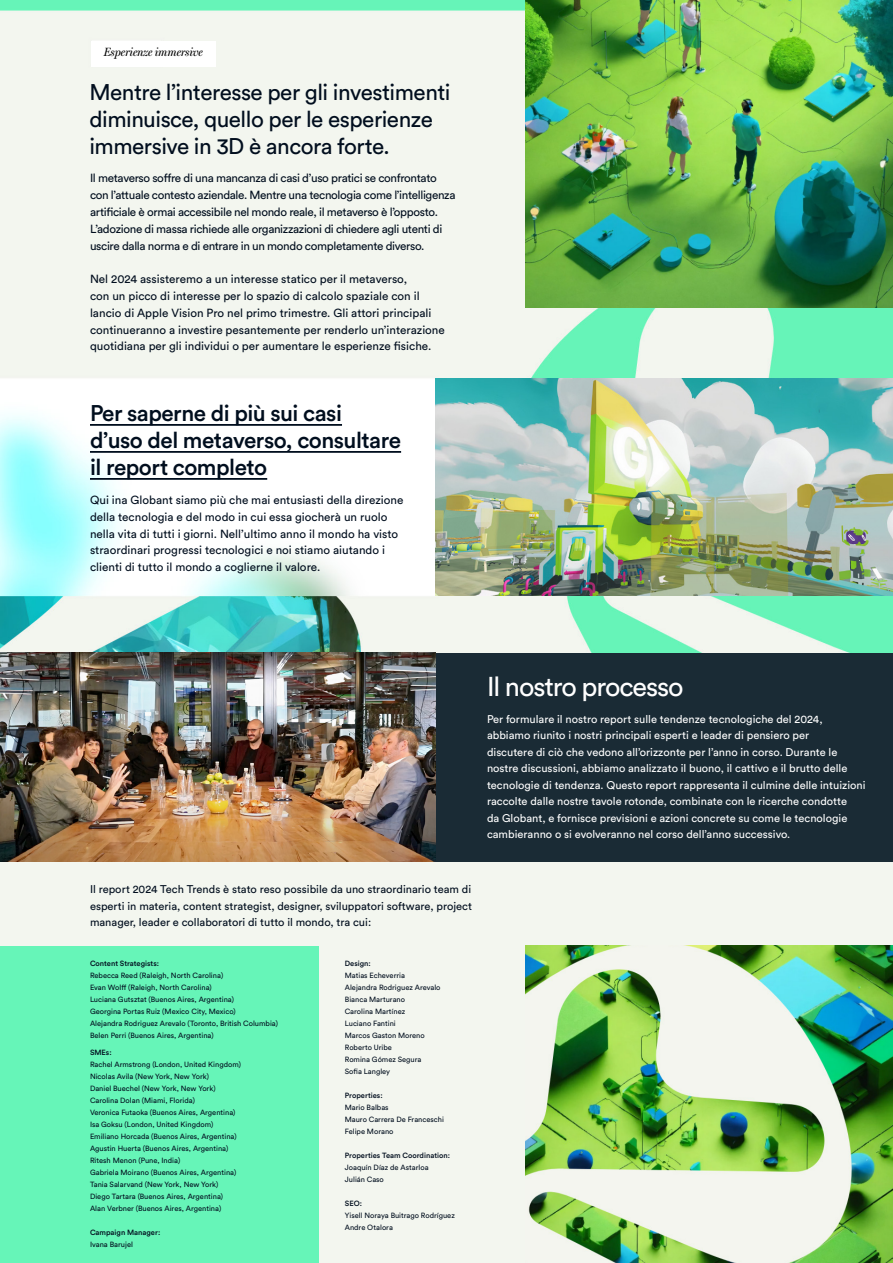
<style>
.page{position:relative;width:893px;height:1263px;background:#fff}
.page>*{position:absolute;margin:0;border:0;box-sizing:border-box;transform-origin:0 0}
.t1{font:27px "Circular Std";letter-spacing:-.04em;color:#fff}
.t2{font:22.5px/27px "Circular Std";letter-spacing:-.02em;color:#010e1e}
.t3{font:500 22.5px/27px "Circular Std";letter-spacing:-.02em;color:#010e1e}
.t4{font:italic 12px "Miller Headline";color:#000}
.t5{font:11.7px/16.8px "Circular Std";color:#010e1e}
.t6{font:11.7px/16.8px "Circular Std";letter-spacing:-.03em;color:#010e1e}
.t7{font:11.1px/16.5px "Circular Std";color:#fff}
.t8{font:11.1px/16.8px "Circular Std";color:#010e1e;text-align:justify}
.t9{font:7.5px "Circular Std";color:#010e1e}
.t10{font:500 7.5px "Circular Std";color:#010e1e}
</style>
<div class="page">
<img style="left:0;top:0;width:893px;height:1263px">
<img style="left:0;top:653px;width:436px;height:208px">
<div style="left:436px;top:653px;width:457px;height:208px;background:#1a2b35"></div>
<div style="left:0;top:946px;width:318px;height:317px;background:#66f5b8"></div>
<hr style="left:90px;top:424px;width:252px;height:2px;background:#010e1e">
<hr style="left:90px;top:451px;width:311px;height:2px;background:#010e1e">
<hr style="left:90px;top:478px;width:177px;height:2px;background:#010e1e">
<div style="left:91px;top:41px;width:124px;height:25px;background:#fff"></div>
<img style="left:525px;top:945px;width:368px;height:318px">
<img style="left:525px;top:0;width:368px;height:308px">
<img style="left:436px;top:378px;width:457px;height:218px">
<p class="t4" style="left:104px;top:45px;width:100px">Esperienze immersive</p>
<p class="t2" style="left:89px;top:78px;width:363px">Mentre l’interesse per gli investimenti diminuisce, quello per le esperienze immersive in 3D è ancora forte.</p>
<p class="t6" style="left:90px;top:170px;width:367px">Il metaverso soffre di una mancanza di casi d’uso pratici se confrontato con l’attuale contesto aziendale. Mentre una tecnologia come l’intelligenza artificiale è ormai accessibile nel mondo reale, il metaverso è l’opposto.<br>L’adozione di massa richiede alle organizzazioni di chiedere agli utenti di uscire dalla norma e di entrare in un mondo completamente diverso.</p>
<p class="t5" style="left:90px;top:270px;width:356px">Nel 2024 assisteremo a un interesse statico per il metaverso,<br>con un picco di interesse per lo spazio di calcolo spaziale con il lancio di Apple Vision Pro nel primo trimestre. Gli attori principali continueranno a investire pesantemente per renderlo un’interazione quotidiana per gli individui o per aumentare le esperienze fisiche.</p>
<p class="t3" style="left:90px;top:399px;width:313px">Per saperne di più sui casi<br>d’uso del metaverso, consultare il report completo</p>
<p class="t5" style="left:90px;top:491px;width:315px">Qui ina Globant siamo più che mai entusiasti della direzione della tecnologia e del modo in cui essa giocherà un ruolo nella vita di tutti i giorni. Nell’ultimo anno il mondo ha visto straordinari progressi tecnologici e noi stiamo aiutando i clienti di tutto il mondo a coglierne il valore.</p>
<p class="t1" style="left:487px;top:670px;width:198px">Il nostro processo</p>
<p class="t7" style="left:487px;top:710px;width:380px">Per formulare il nostro report sulle tendenze tecnologiche del 2024, abbiamo riunito i nostri principali esperti e leader di pensiero per<br>discutere di ciò che vedono all’orizzonte per l’anno in corso. Durante le nostre discussioni, abbiamo analizzato il buono, il cattivo e il brutto delle tecnologie di tendenza. Questo report rappresenta il culmine delle intuizioni raccolte dalle nostre tavole rotonde, combinate con le ricerche condotte<br>da Globant, e fornisce previsioni e azioni concrete su come le tecnologie cambieranno o si evolveranno nel corso dell’anno successivo.</p>
<p class="t8" style="left:90px;top:880px;width:384px">Il report 2024 Tech Trends è stato reso possibile da uno straordinario team di esperti in materia, content strategist, designer, sviluppatori software, project manager, leader e collaboratori di tutto il mondo, tra cui:</p>
<p class="t10" style="left:90px;top:959px;width:71px">Content Strategists:</p>
<p class="t9" style="left:90px;top:971px;width:135px">Rebecca Reed (Raleigh, North Carolina)</p>
<p class="t9" style="left:90px;top:983px;width:123px">Evan Wolff (Raleigh, North Carolina)</p>
<p class="t9" style="left:90px;top:995px;width:146px">Luciana Gutsztat (Buenos Aires, Argentina)</p>
<p class="t9" style="left:90px;top:1007px;width:147px">Georgina Portas Ruiz (Mexico City, Mexico)</p>
<p class="t9" style="left:90px;top:1019px;width:190px">Alejandra Rodriguez Arevalo (Toronto, British Columbia)</p>
<p class="t9" style="left:90px;top:1031px;width:125px">Belen Perri (Buenos Aires, Argentina)</p>
<p class="t10" style="left:90px;top:1047px;width:23px">SMEs:</p>
<p class="t9" style="left:90px;top:1060px;width:153px">Rachel Armstrong (London, United Kingdom)</p>
<p class="t9" style="left:90px;top:1072px;width:120px">Nicolas Avila (New York, New York)</p>
<p class="t9" style="left:90px;top:1084px;width:127px">Daniel Buechel (New York, New York)</p>
<p class="t9" style="left:90px;top:1096px;width:107px">Carolina Dolan (Miami, Florida)</p>
<p class="t9" style="left:90px;top:1108px;width:147px">Veronica Futaoka (Buenos Aires, Argentina)</p>
<p class="t9" style="left:90px;top:1120px;width:125px">Isa Goksu (London, United Kingdom)</p>
<p class="t9" style="left:90px;top:1132px;width:148px">Emiliano Horcada (Buenos Aires, Argentina)</p>
<p class="t9" style="left:90px;top:1144px;width:140px">Agustin Huerta (Buenos Aires, Argentina)</p>
<p class="t9" style="left:90px;top:1156px;width:92px">Ritesh Menon (Pune, India)</p>
<p class="t9" style="left:90px;top:1168px;width:148px">Gabriela Moirano (Buenos Aires, Argentina)</p>
<p class="t9" style="left:90px;top:1180px;width:130px">Tania Salarvand (New York, New York)</p>
<p class="t9" style="left:90px;top:1192px;width:135px">Diego Tartara (Buenos Aires, Argentina)</p>
<p class="t9" style="left:90px;top:1204px;width:133px">Alan Verbner (Buenos Aires, Argentina)</p>
<p class="t10" style="left:90px;top:1227px;width:72px">Campaign Manager:</p>
<p class="t9" style="left:90px;top:1240px;width:45px">Ivana Barujel</p>
<p class="t10" style="left:345px;top:959px;width:27px">Design:</p>
<p class="t9" style="left:345px;top:971px;width:62px">Matias Echeverria</p>
<p class="t9" style="left:345px;top:983px;width:97px">Alejandra Rodriguez Arevalo</p>
<p class="t9" style="left:345px;top:995px;width:62px">Bianca Marturano</p>
<p class="t9" style="left:345px;top:1007px;width:62px">Carolina Martínez</p>
<p class="t9" style="left:345px;top:1019px;width:53px">Luciano Fantini</p>
<p class="t9" style="left:345px;top:1031px;width:81px">Marcos Gaston Moreno</p>
<p class="t9" style="left:345px;top:1043px;width:49px">Roberto Uribe</p>
<p class="t9" style="left:345px;top:1055px;width:78px">Romina Gómez Segura</p>
<p class="t9" style="left:345px;top:1067px;width:47px">Sofia Langley</p>
<p class="t10" style="left:345px;top:1091px;width:39px">Properties:</p>
<p class="t9" style="left:345px;top:1103px;width:45px">Mario Balbas</p>
<p class="t9" style="left:345px;top:1115px;width:101px">Mauro Carrera De Franceschi</p>
<p class="t9" style="left:345px;top:1127px;width:50px">Felipe Morano</p>
<p class="t10" style="left:345px;top:1151px;width:107px">Properties Team Coordination:</p>
<p class="t9" style="left:345px;top:1163px;width:85px">Joaquín Díaz de Astarloa</p>
<p class="t9" style="left:345px;top:1175px;width:41px">Julián Caso</p>
<p class="t10" style="left:345px;top:1199px;width:19px">SEO:</p>
<p class="t9" style="left:345px;top:1211px;width:111px">Yisell Noraya Buitrago Rodríguez</p>
<p class="t9" style="left:345px;top:1223px;width:50px">Andre Otalora</p>
</div>
